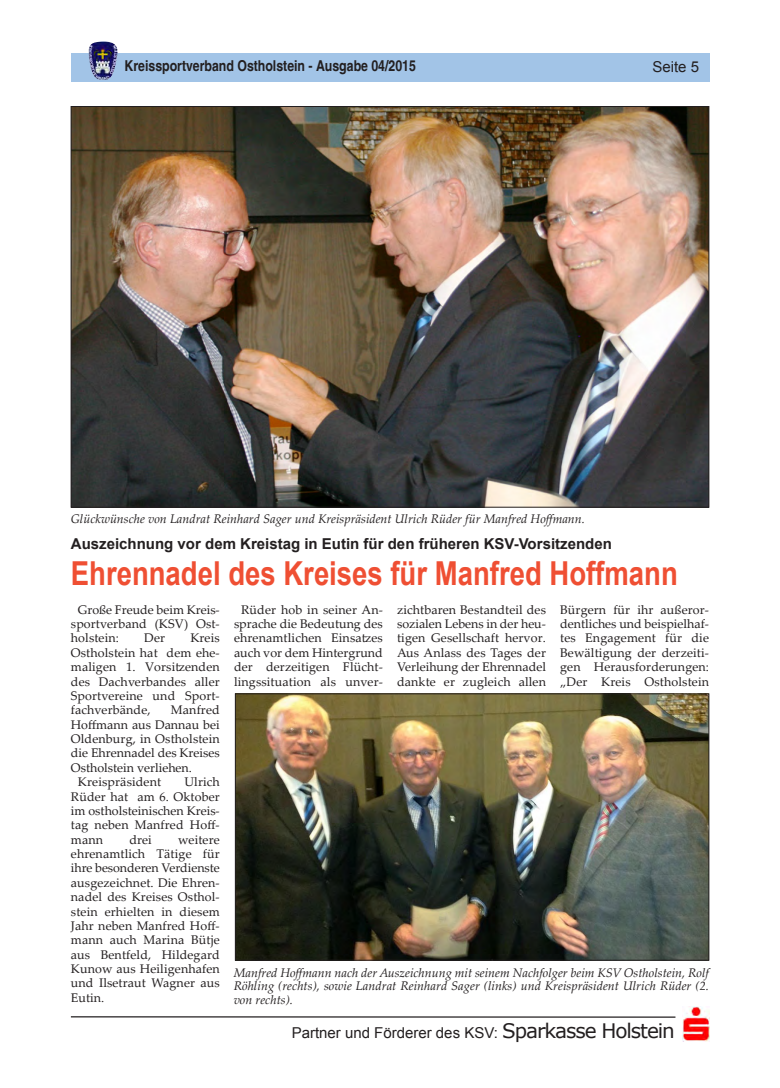
<style>
.page{position:relative;width:780px;height:1088px;background:#fff}
.page>*{position:absolute;margin:0;border:0;box-sizing:border-box;transform-origin:0 0}
.t1{font:700 33px "Arial";color:#ef4f33;scale:.83 1}
.t2{font:700 15px "Arial";color:#231f20}
.t3{font:15px "Arial";color:#231f20}
.t4{font:700 condensed 15px "Helvetica";color:#231f20}
.t5{font:12.5px/14.4px "Palatino Linotype";letter-spacing:.01em;color:#231f20;text-align:justify}
.t6{font:italic 12.5px/13.8px "Palatino Linotype";color:#231f20;text-align:justify}
.s1{font-family:"Verdana";font-size:20px}
</style>
<div class="page">
<div style="left:71px;top:53px;width:638px;height:28px;background:#a2c4e7"></div>
<hr style="left:71px;top:1016px;width:604px;height:2px;background:#231f20">
<svg style="left:709px;top:1011px;width:1px;height:29px"></svg>
<img style="left:682px;top:1006px;width:27px;height:35px">
<img style="left:89px;top:42px;width:28px;height:38px">
<img style="left:237px;top:696px;width:470px;height:262px">
<div style="left:235px;top:694px;width:474px;height:266px;border:1px solid #231f20"></div>
<img style="left:73px;top:108px;width:634px;height:397px">
<p class="t4" style="left:124px;top:57px;width:293px">Kreissportverband Ostholstein - Ausgabe 04/2015</p>
<p class="t3" style="left:652px;top:58px;width:48px">Seite 5</p>
<p class="t6" style="left:71px;top:514px;width:515px">Glückwünsche von Landrat Reinhard Sager und Kreispräsident Ulrich Rüder für Manfred Hoffmann.</p>
<p class="t2" style="left:71px;top:536px;width:542px">Auszeichnung vor dem Kreistag in Eutin für den früheren KSV-Vorsitzenden</p>
<h1 class="t1" style="left:71px;top:555px;width:732px">Ehrennadel des Kreises für Manfred Hoffmann</h1>
<p class="t5" style="left:71px;top:604px;width:150px;text-indent:7px">Große Freude beim Kreis&shy;sportverband (KSV) Ost&shy;holstein:</p>
<p class="t5" style="left:144px;top:632px;width:22px">Der</p>
<p class="t5" style="left:71px;top:632px;width:150px;text-indent:119px">Kreis Ostholstein hat dem ehe&shy;maligen 1. Vorsitzenden des Dachverbandes aller Sportvereine und Sport&shy;fachverbände,</p>
<p class="t5" style="left:171px;top:704px;width:50px">Manfred</p>
<p class="t5" style="left:71px;top:719px;width:150px">Hoffmann aus Dannau bei</p>
<p class="t5" style="left:71px;top:733px;width:150px">Oldenburg, in Ostholstein</p>
<p class="t5" style="left:71px;top:747px;width:150px">die Ehrennadel des Kreises</p>
<p class="t5" style="left:71px;top:762px;width:123px">Ostholstein verliehen.</p>
<p class="t5" style="left:78px;top:776px;width:85px">Kreispräsident</p>
<p class="t5" style="left:71px;top:776px;width:150px;text-indent:113px">Ulrich Rüder hat am 6. Oktober im ostholsteinischen Kreis&shy;tag neben Manfred Hoff&shy;mann</p>
<p class="t5" style="left:129px;top:834px;width:24px">drei</p>
<p class="t5" style="left:71px;top:834px;width:150px;text-indent:107px">weitere ehrenamtlich Tätige für ihre besonderen Verdienste ausgezeichnet. Die Ehren&shy;nadel des Kreises Osthol&shy;stein erhielten in diesem Jahr neben Manfred Hoff&shy;mann auch Marina Bütje aus Bentfeld, Hildegard Kunow aus Heiligenhafen und Ilsetraut Wagner aus Eutin.</p>
<p class="t5" style="left:234px;top:604px;width:150px;text-align:center">Rüder hob in seiner An&shy;sprache die Bedeutung des ehrenamtlichen Einsatzes auch vor dem Hintergrund der derzeitigen Flücht&shy;lingssituation als unver-</p>
<p class="t5" style="left:397px;top:604px;width:150px">zichtbaren Bestandteil des sozialen Lebens in der heu&shy;tigen Gesellschaft hervor.<br>Aus Anlass des Tages der Verleihung der Ehrennadel dankte er zugleich allen</p>
<p class="t5" style="left:560px;top:604px;width:150px">Bürgern für ihr außeror&shy;dentliches und beispielhaf&shy;tes Engagement für die Bewältigung der derzeiti&shy;gen Herausforderungen: „Der Kreis Ostholstein</p>
<p class="t6" style="left:234px;top:967px;width:477px">Manfred Hoffmann nach der Auszeichnung mit seinem Nachfolger beim KSV Ostholstein, Rolf Röhling (rechts), sowie Landrat Reinhard Sager (links) und Kreispräsident Ulrich Rüder (2. von rechts).</p>
<p class="t3" style="left:291px;top:1024px;width:385px">Partner und Förderer des KSV: <span class="s1">Sparkasse Holstein</span></p>
</div>
